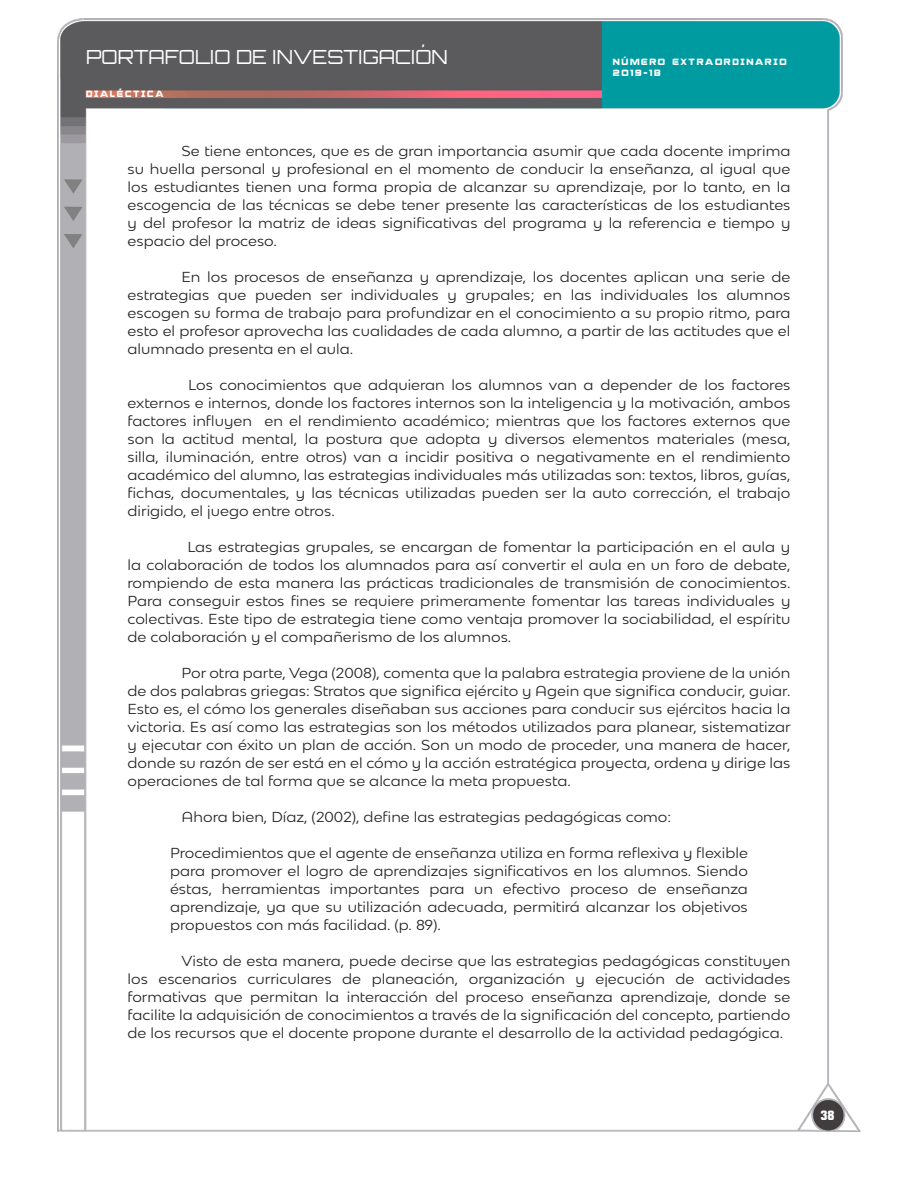
<style>
.page{position:relative;width:918px;height:1188px;background:#fff}
.page>*{position:absolute;margin:0;border:0;box-sizing:border-box;transform-origin:0 0}
.t1{font:19.5px "Orbitron";color:#fff}
.t2{font:700 16.5px "Motion Control";color:#fff}
.t3{font:expanded 13.5px/18px "Bw Modelica SS01";color:#231f20;text-align:justify}
.t4{font:9px/10.8px "Praetorian";letter-spacing:.18em;color:#fff}
</style>
<div class="page">
<img style="left:58px;top:18px;width:802px;height:1114px">
<h1 class="t1" style="left:86px;top:44px;width:363px">PORTAFOLIO DE INVESTIGACIÓN</h1>
<p class="t4" style="left:86px;top:88px;width:79px">DIALÉCTICA</p>
<p class="t4" style="left:613px;top:56px;width:175px">NÚMERO EXTRAORDINARIO<br>2019-1B</p>
<p class="t3" style="left:128px;top:142px;width:664px;text-indent:54px">Se tiene entonces, que es de gran importancia asumir que cada docente imprima su huella personal y profesional en el momento de conducir la enseñanza, al igual que los estudiantes tienen una forma propia de alcanzar su aprendizaje, por lo tanto, en la escogencia de las técnicas se debe tener presente las características de los estudiantes y del profesor la matriz de ideas significativas del programa y la referencia e tiempo y espacio del proceso.</p>
<p class="t3" style="left:128px;top:268px;width:664px;text-indent:54px">En los procesos de enseñanza y aprendizaje, los docentes aplican una serie de estrategias que pueden ser individuales y grupales; en las individuales los alumnos escogen su forma de trabajo para profundizar en el conocimiento a su propio ritmo, para esto el profesor aprovecha las cualidades de cada alumno, a partir de las actitudes que el alumnado presenta en el aula.</p>
<p class="t3" style="left:128px;top:376px;width:664px;text-indent:61px">Los conocimientos que adquieran los alumnos van a depender de los factores externos e internos, donde los factores internos son la inteligencia y la motivación, ambos factores influyen en el rendimiento académico; mientras que los factores externos que son la actitud mental, la postura que adopta y diversos elementos materiales (mesa, silla, iluminación, entre otros) van a incidir positiva o negativamente en el rendimiento académico del alumno, las estrategias individuales más utilizadas son: textos, libros, guías, fichas, documentales, y las técnicas utilizadas pueden ser la auto corrección, el trabajo dirigido, el juego entre otros.</p>
<p class="t3" style="left:128px;top:538px;width:664px;text-indent:60px">Las estrategias grupales, se encargan de fomentar la participación en el aula y la colaboración de todos los alumnados para así convertir el aula en un foro de debate, rompiendo de esta manera las prácticas tradicionales de transmisión de conocimientos.<br>Para conseguir estos fines se requiere primeramente fomentar las tareas individuales y colectivas. Este tipo de estrategia tiene como ventaja promover la sociabilidad, el espíritu de colaboración y el compañerismo de los alumnos.</p>
<p class="t3" style="left:128px;top:664px;width:665px;text-indent:54px">Por otra parte, Vega (2008), comenta que la palabra estrategia proviene de la unión de dos palabras griegas: Stratos que significa ejército y Agein que significa conducir, guiar.<br>Esto es, el cómo los generales diseñaban sus acciones para conducir sus ejércitos hacia la victoria. Es así como las estrategias son los métodos utilizados para planear, sistematizar y ejecutar con éxito un plan de acción. Son un modo de proceder, una manera de hacer, donde su razón de ser está en el cómo y la acción estratégica proyecta, ordena y dirige las operaciones de tal forma que se alcance la meta propuesta.</p>
<p class="t3" style="left:182px;top:808px;width:491px">Ahora bien, Díaz, (2002), define las estrategias pedagógicas como:</p>
<p class="t3" style="left:170px;top:844px;width:579px">Procedimientos que el agente de enseñanza utiliza en forma reflexiva y flexible para promover el logro de aprendizajes significativos en los alumnos. Siendo éstas, herramientas importantes para un efectivo proceso de enseñanza aprendizaje, ya que su utilización adecuada, permitirá alcanzar los objetivos propuestos con más facilidad. (p. 89).</p>
<p class="t3" style="left:128px;top:952px;width:664px;text-indent:54px">Visto de esta manera, puede decirse que las estrategias pedagógicas constituyen los escenarios curriculares de planeación, organización y ejecución de actividades formativas que permitan la interacción del proceso enseñanza aprendizaje, donde se facilite la adquisición de conocimientos a través de la significación del concepto, partiendo de los recursos que el docente propone durante el desarrollo de la actividad pedagógica.</p>
<p class="t2" style="left:821px;top:1108px;width:16px">38</p>
</div>
